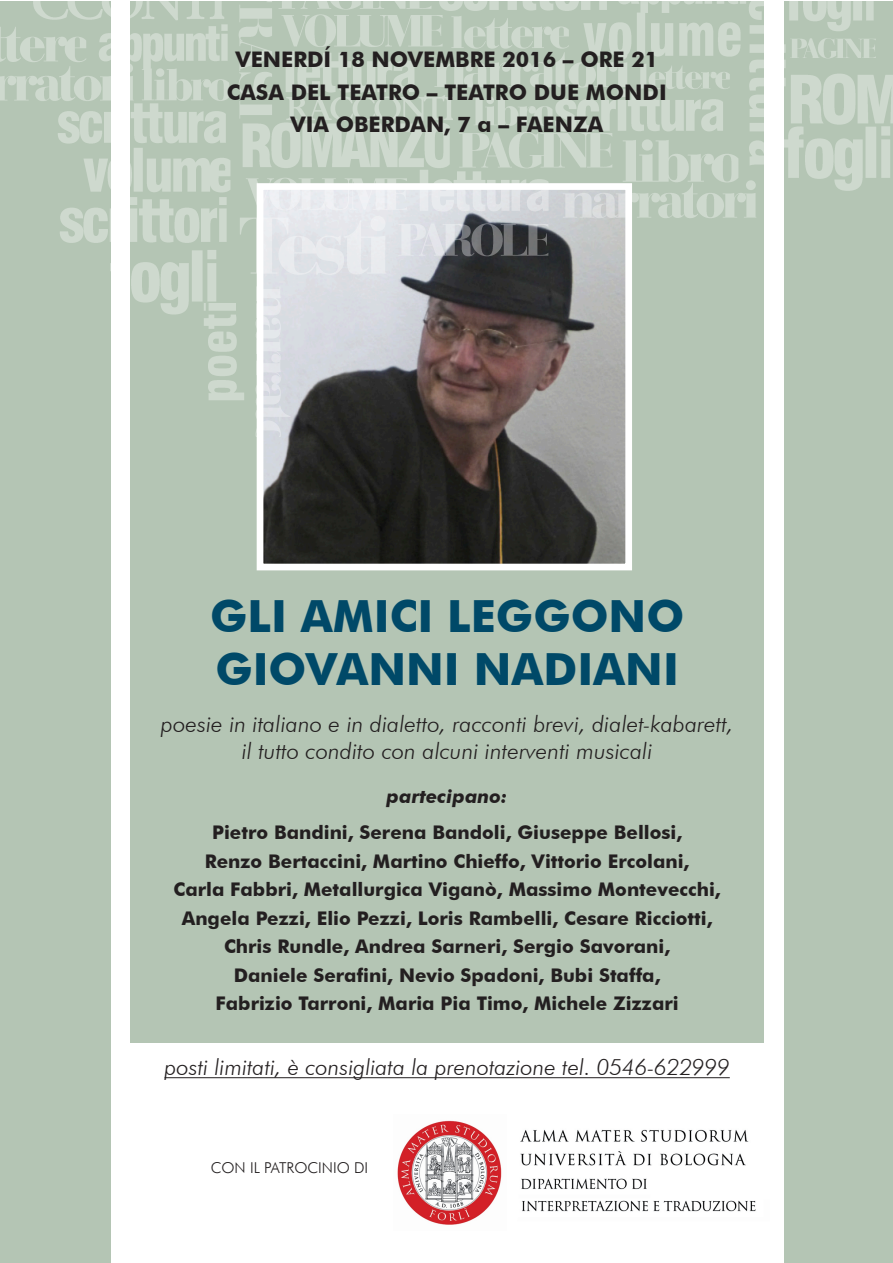
<style>
.page{position:relative;width:893px;height:1263px;background:#fff}
.page>*{position:absolute;margin:0;border:0;box-sizing:border-box;transform-origin:0 0}
.t1{font:700 44.25px/53.1px "Futura BT";color:#004968}
.t2{font:italic 300 22.8px/27.5px "Futura BT";color:#231f20;text-align:center}
.t3{font:italic 300 22.5px "Futura BT";color:#231f20}
.t4{font:700 21.45px/32.2px "Futura BT";color:#231f20;text-align:center}
.t5{font:700 18.75px/28.5px "Futura BT";color:#231f20;text-align:center}
.t6{font:italic 700 18.75px "Futura BT";color:#231f20}
.t7{font:300 15px "Futura BT";color:#231f20}
</style>
<div class="page">
<div style="left:130px;top:1px;width:633px;height:1041px;background:#b4c5b4"></div>
<div style="left:0;top:1px;width:110px;height:1262px;background:#b4c5b4"></div>
<div style="left:784px;top:1px;width:108px;height:1262px;background:#b4c5b4"></div>
<img style="left:265px;top:437px;width:359px;height:125px">
<div style="left:257px;top:183px;width:375px;height:387px;border:7px solid #fff"></div>
<hr style="left:165px;top:1077px;width:565px;height:1px;background:#231f20">
<img style="left:0;top:1px;width:892px;height:436px">
<img style="left:397px;top:1120px;width:359px;height:105px">
<p class="t4" style="left:227px;top:43px;width:441px">VENERDÍ 18 NOVEMBRE 2016 – ORE 21<br>CASA DEL TEATRO – TEATRO DUE MONDI<br>VIA OBERDAN, 7 a – FAENZA</p>
<h1 class="t1" style="left:210px;top:589px;width:476px">GLI AMICI LEGGONO<br>GIOVANNI NADIANI</h1>
<p class="t2" style="left:161px;top:710px;width:574px">poesie in italiano e in dialetto, racconti brevi, dialet-kabarett, il tutto condito con alcuni interventi musicali</p>
<p class="t6" style="left:387px;top:785px;width:123px">partecipano:</p>
<p class="t5" style="left:174px;top:818px;width:549px">Pietro Bandini, Serena Bandoli, Giuseppe Bellosi,<br>Renzo Bertaccini, Martino Chieffo, Vittorio Ercolani,<br>Carla Fabbri, Metallurgica Viganò, Massimo Montevecchi, Angela Pezzi, Elio Pezzi, Loris Rambelli, Cesare Ricciotti, Chris Rundle, Andrea Sarneri, Sergio Savorani,<br>Daniele Serafini, Nevio Spadoni, Bubi Staffa,<br>Fabrizio Tarroni, Maria Pia Timo, Michele Zizzari</p>
<p class="t3" style="left:165px;top:1053px;width:567px">posti limitati, è consigliata la prenotazione tel. 0546-622999</p>
<p class="t7" style="left:211px;top:1158px;width:159px">CON IL PATROCINIO DI</p>
</div>
